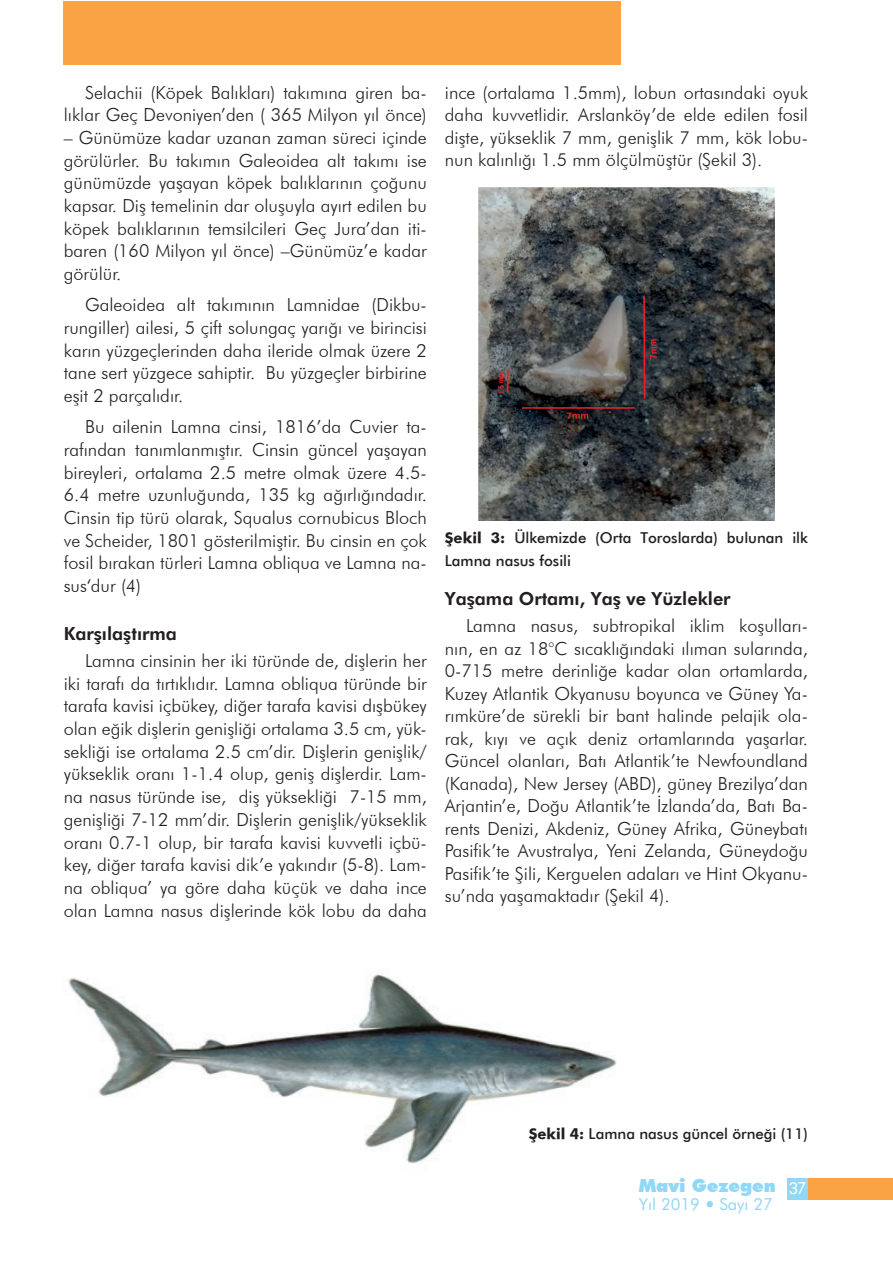
<style>
.page{position:relative;width:893px;height:1263px;background:#fff}
.page>*{position:absolute;margin:0;border:0;box-sizing:border-box;transform-origin:0 0}
.t1{font:300 18px/22.6px "Futura BT";color:#231f20;text-align:justify}
.t2{font:300 18px/22.6px "Futura BT";color:#1f2020;text-align:justify}
.t3{font:800 18px "Futura BT";color:#231f20}
.t4{font:900 18px "Futura BT";color:#91d8f7}
.t5{font:16.5px "Futura BT";color:#91d8f7}
.t6{font:16.5px "Futura BT";color:#fff}
.t7{font:500 15px/22.5px "Futura BT";color:#231f20}
.s1{color:#231f20}
.s2{font-family:"Futura Md BT Bold";font-weight:400}
</style>
<div class="page">
<div style="left:64px;top:1px;width:557px;height:64px;background:#f9a344"></div>
<div style="left:787px;top:1178px;width:63px;height:21px;background:#91d8f7"></div>
<div style="left:808px;top:1178px;width:85px;height:21px;background:#f9a344"></div>
<svg style="left:707px;top:1201px;width:6px;height:6px"></svg>
<img style="left:68px;top:974px;width:549px;height:190px">
<img style="left:478px;top:188px;width:297px;height:333px">
<p class="t1" style="left:64px;top:81px;width:365px;text-align:right">Selachii (Köpek Balıkları) takımına giren ba&shy;lıklar Geç Devoniyen’den ( 365 Milyon yıl önce)</p>
<p class="t1" style="left:64px;top:126px;width:365px">– Günümüze kadar uzanan zaman süreci içinde görülürler. Bu takımın Galeoidea alt takımı ise günümüzde yaşayan köpek balıklarının çoğunu kapsar. Diş temelinin dar oluşuyla ayırt edilen bu köpek balıklarının temsilcileri Geç Jura’dan iti&shy;baren (160 Milyon yıl önce) –Günümüz’e kadar görülür.</p>
<p class="t2" style="left:64px;top:293px;width:365px;text-indent:21px"><span class="s1">Galeoidea alt takımının Lamnidae (</span>Dikbu&shy;rungiller) ailesi, 5 çift solungaç yarığı ve birincisi karın yüzgeçlerinden daha ileride olmak üzere 2 tane sert yüzgece sahiptir. Bu yüzgeçler birbirine eşit 2 parçalıdır.</p>
<p class="t2" style="left:64px;top:415px;width:365px;text-indent:21px">Bu ailenin Lamna cinsi, 1816’da Cuvier ta&shy;rafından tanımlanmıştır. Cinsin güncel yaşayan bireyleri, ortalama 2.5 metre olmak üzere 4.5- 6.4 metre uzunluğunda, 135 kg ağırlığındadır.<br>Cinsin tip türü olarak, Squalus cornubicus Bloch ve Scheider, 1801 gösterilmiştir. Bu cinsin en çok fosil bırakan türleri Lamna obliqua ve Lamna na&shy;sus‘dur (4)</p>
<p class="t3" style="left:64px;top:623px;width:115px">Karşılaştırma</p>
<p class="t1" style="left:64px;top:649px;width:365px;text-indent:21px">Lamna cinsinin her iki türünde de, dişlerin her iki tarafı da tırtıklıdır. Lamna obliqua türünde bir tarafa kavisi içbükey, diğer tarafa kavisi dışbükey olan eğik dişlerin genişliği ortalama 3.5 cm, yük&shy;sekliği ise ortalama 2.5 cm’dir. Dişlerin genişlik/ yükseklik oranı 1-1.4 olup, geniş dişlerdir. Lam&shy;na nasus türünde ise, diş yüksekliği 7-15 mm, genişliği 7-12 mm’dir. Dişlerin genişlik/yükseklik oranı 0.7-1 olup, bir tarafa kavisi kuvvetli içbü&shy;key, diğer tarafa kavisi dik’e yakındır (5-8). Lam&shy;na obliqua’ ya göre daha küçük ve daha ince olan Lamna nasus dişlerinde kök lobu da daha</p>
<p class="t1" style="left:445px;top:81px;width:365px">ince (ortalama 1.5mm), lobun ortasındaki oyuk daha kuvvetlidir. Arslanköy’de elde edilen fosil dişte, yükseklik 7 mm, genişlik 7 mm, kök lobu&shy;nun kalınlığı 1.5 mm ölçülmüştür (Şekil 3).</p>
<p class="t7" style="left:445px;top:527px;width:365px"><span class="s2">Şekil 3:</span> Ülkemizde (Orta Toroslarda) bulunan ilk<br>Lamna nasus fosili</p>
<p class="t3" style="left:445px;top:588px;width:287px">Yaşama Ortamı, Yaş ve Yüzlekler</p>
<p class="t1" style="left:445px;top:614px;width:365px;text-indent:21px">Lamna nasus, subtropikal iklim koşulları&shy;nın, en az 18°C sıcaklığındaki ılıman sularında, 0-715 metre derinliğe kadar olan ortamlarda, Kuzey Atlantik Okyanusu boyunca ve Güney Ya&shy;rımküre’de sürekli bir bant halinde pelajik ola&shy;rak, kıyı ve açık deniz ortamlarında yaşarlar.<br>Güncel olanları, Batı Atlantik’te Newfoundland (Kanada), New Jersey (ABD), güney Brezilya’dan Arjantin’e, Doğu Atlantik’te İzlanda’da, Batı Ba&shy;rents Denizi, Akdeniz, Güney Afrika, Güneybatı Pasifik’te Avustralya, Yeni Zelanda, Güneydoğu Pasifik’te Şili, Kerguelen adaları ve Hint Okyanu&shy;su’nda yaşamaktadır (Şekil 4).</p>
<p class="t7" style="left:529px;top:1122px;width:281px"><span class="s2">Şekil 4:</span> Lamna nasus güncel örneği (11)</p>
<p class="t4" style="left:639px;top:1174px;width:139px">Mavi Gezegen</p>
<p class="t5" style="left:639px;top:1194px;width:136px">Yıl 2019 Sayı 27</p>
<p class="t6" style="left:789px;top:1178px;width:19px">37</p>
</div>
